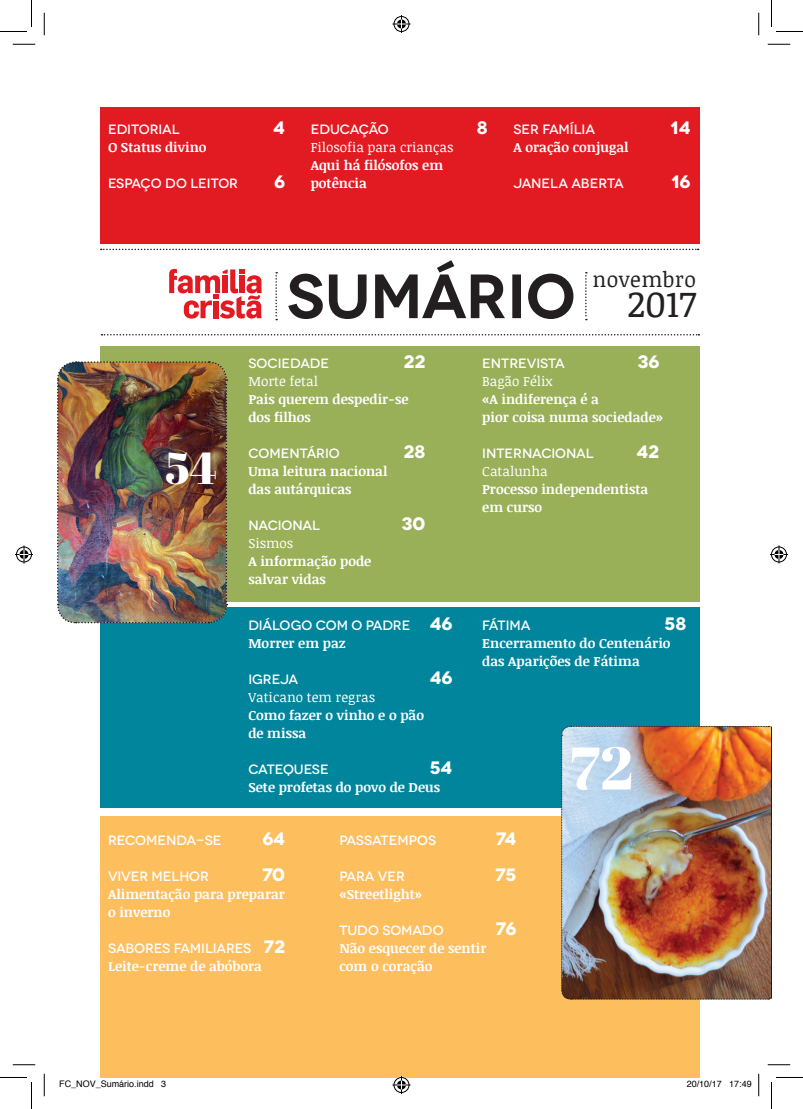
<style>
.page{position:relative;width:803px;height:1109px;background:#fff}
.page>*{position:absolute;margin:0;border:0;box-sizing:border-box;transform-origin:0 0}
.t1{font:60px "Abril Fatface";color:#fff}
.t2{font:45px "Abril Fatface";color:#fff}
.t3{font:36.75px "Noticia Text";color:#231f20}
.t4{font:21.15px "Noticia Text";letter-spacing:.02em;color:#231f20}
.t5{font:700 18px "Novecentowide";color:#fff}
.t6{font:700 13.5px/18px "Noticia Text";color:#fff}
.t7{font:500 13.5px "Novecentowide";letter-spacing:-.01em;color:#fff}
.t8{font:13.5px "Noticia Text";color:#fff}
.t9{font:500 13.5px "Novecentowide";letter-spacing:-.03em;color:#fff}
.t10{font:9px "Helvetica";color:#000}
.s1{font-weight:700;font-size:18px}
.s2{font-weight:400}
</style>
<div class="page">
<div style="left:100px;top:107px;width:599px;height:137px;background:#e21a21"></div>
<div style="left:100px;top:346px;width:599px;height:255px;background:#99af58"></div>
<div style="left:100px;top:608px;width:599px;height:200px;background:#00859d"></div>
<div style="left:100px;top:816px;width:599px;height:261px;background:#fdbe5e"></div>
<svg style="left:288px;top:260px;width:285px;height:59px"></svg>
<svg style="left:585px;top:272px;width:2px;height:48px"></svg>
<svg style="left:275px;top:272px;width:2px;height:48px"></svg>
<svg style="left:101px;top:249px;width:598px;height:1px"></svg>
<svg style="left:101px;top:334px;width:598px;height:2px"></svg>
<svg style="left:169px;top:269px;width:93px;height:50px"></svg>
<img style="left:57px;top:361px;width:171px;height:263px">
<img style="left:561px;top:726px;width:210px;height:274px">
<svg style="left:13px;top:44px;width:22px;height:1px"></svg>
<svg style="left:768px;top:44px;width:22px;height:1px"></svg>
<svg style="left:13px;top:1064px;width:22px;height:1px"></svg>
<svg style="left:768px;top:1064px;width:22px;height:1px"></svg>
<svg style="left:44px;top:13px;width:1px;height:22px"></svg>
<svg style="left:44px;top:1074px;width:1px;height:22px"></svg>
<svg style="left:758px;top:13px;width:1px;height:22px"></svg>
<svg style="left:758px;top:1074px;width:1px;height:22px"></svg>
<svg style="left:0;top:0;width:32px;height:32px"></svg>
<svg style="left:0;top:1077px;width:32px;height:32px"></svg>
<svg style="left:771px;top:0;width:32px;height:32px"></svg>
<svg style="left:771px;top:1077px;width:32px;height:32px"></svg>
<svg style="left:392px;top:15px;width:18px;height:18px"></svg>
<svg style="left:392px;top:1076px;width:18px;height:18px"></svg>
<svg style="left:15px;top:545px;width:18px;height:18px"></svg>
<svg style="left:770px;top:545px;width:18px;height:18px"></svg>
<p class="t7" style="left:108px;top:121px;width:73px">EDITORIAL</p>
<p class="t5" style="left:273px;top:117px;width:13px">4</p>
<p class="t6" style="left:108px;top:138px;width:100px">O Status divino</p>
<p class="t7" style="left:108px;top:175px;width:131px">ESPAÇO DO LEITOR</p>
<p class="t5" style="left:274px;top:171px;width:12px">6</p>
<p class="t9" style="left:311px;top:121px;width:79px">EDUCAÇÃO</p>
<p class="t5" style="left:477px;top:117px;width:12px">8</p>
<p class="t8" style="left:311px;top:138px;width:144px">Filosofia para crianças</p>
<p class="t6" style="left:311px;top:156px;width:134px">Aqui há filósofos em potência</p>
<p class="t7" style="left:513px;top:121px;width:83px">SER FAMÍLIA</p>
<p class="t5" style="left:670px;top:117px;width:22px">14</p>
<p class="t6" style="left:513px;top:138px;width:117px">A oração conjugal</p>
<p class="t7" style="left:513px;top:175px;width:112px">JANELA ABERTA</p>
<p class="t5" style="left:671px;top:171px;width:21px">16</p>
<p class="t4" style="left:592px;top:265px;width:105px">novembro</p>
<p class="t3" style="left:628px;top:278px;width:70px">2017</p>
<p class="t2" style="left:165px;top:437px;width:53px">54</p>
<p class="t7" style="left:248px;top:355px;width:82px">SOCIEDADE</p>
<p class="t5" style="left:403px;top:351px;width:24px">22</p>
<p class="t8" style="left:248px;top:372px;width:71px">Morte fetal</p>
<p class="t6" style="left:248px;top:390px;width:162px">Pais querem despedir-se</p>
<p class="t6" style="left:248px;top:408px;width:64px">dos filhos</p>
<p class="t7" style="left:248px;top:445px;width:93px">COMENTÁRIO</p>
<p class="t5" style="left:403px;top:441px;width:23px">28</p>
<p class="t6" style="left:248px;top:462px;width:141px">Uma leitura nacional</p>
<p class="t6" style="left:248px;top:480px;width:105px">das autárquicas</p>
<p class="t7" style="left:248px;top:517px;width:73px">NACIONAL</p>
<p class="t5" style="left:401px;top:513px;width:25px">30</p>
<p class="t8" style="left:248px;top:534px;width:46px">Sismos</p>
<p class="t6" style="left:248px;top:552px;width:124px">A informação pode</p>
<p class="t6" style="left:248px;top:570px;width:79px">salvar vidas</p>
<p class="t7" style="left:248px;top:617px;width:206px">DIÁLOGO COM O PADRE <span class="s1">46</span></p>
<p class="t6" style="left:248px;top:634px;width:99px">Morrer em paz</p>
<p class="t7" style="left:248px;top:671px;width:51px">IGREJA</p>
<p class="t5" style="left:430px;top:667px;width:24px">46</p>
<p class="t8" style="left:248px;top:688px;width:128px">Vaticano tem regras</p>
<p class="t6" style="left:248px;top:706px;width:177px">Como fazer o vinho e o pão</p>
<p class="t6" style="left:248px;top:724px;width:59px">de missa</p>
<p class="t7" style="left:248px;top:761px;width:82px">CATEQUESE</p>
<p class="t5" style="left:429px;top:757px;width:25px">54</p>
<p class="t6" style="left:248px;top:778px;width:193px">Sete profetas do povo de Deus</p>
<p class="t7" style="left:482px;top:355px;width:84px">ENTREVISTA</p>
<p class="t5" style="left:637px;top:351px;width:23px">36</p>
<p class="t8" style="left:482px;top:372px;width:72px">Bagão Félix</p>
<p class="t6" style="left:482px;top:390px;width:118px">«A indiferença é a</p>
<p class="t6" style="left:482px;top:408px;width:182px">pior coisa numa sociedade»</p>
<p class="t7" style="left:482px;top:445px;width:113px">INTERNACIONAL</p>
<p class="t5" style="left:636px;top:441px;width:24px">42</p>
<p class="t6" style="left:482px;top:462px;width:168px"><span class="s2">Catalunha<br></span>Processo independentista</p>
<p class="t6" style="left:482px;top:498px;width:61px">em curso</p>
<p class="t7" style="left:482px;top:617px;width:50px">FÁTIMA</p>
<p class="t5" style="left:664px;top:612px;width:24px">58</p>
<p class="t6" style="left:482px;top:634px;width:190px">Encerramento do Centenário das Aparições de Fátima</p>
<p class="t1" style="left:569px;top:726px;width:65px">72</p>
<p class="t7" style="left:108px;top:832px;width:115px">RECOMENDA-SE</p>
<p class="t5" style="left:262px;top:828px;width:24px">64</p>
<p class="t7" style="left:108px;top:868px;width:102px">VIVER MELHOR</p>
<p class="t5" style="left:262px;top:864px;width:24px">70</p>
<p class="t6" style="left:108px;top:885px;width:178px">Alimentação para preparar</p>
<p class="t6" style="left:108px;top:903px;width:64px">o inverno</p>
<p class="t7" style="left:108px;top:940px;width:179px">SABORES FAMILIARES <span class="s1">72</span></p>
<p class="t6" style="left:108px;top:957px;width:156px">Leite-creme de abóbora</p>
<p class="t7" style="left:339px;top:832px;width:98px">PASSATEMPOS</p>
<p class="t5" style="left:496px;top:828px;width:22px">74</p>
<p class="t7" style="left:339px;top:868px;width:67px">PARA VER</p>
<p class="t5" style="left:495px;top:864px;width:22px">75</p>
<p class="t6" style="left:339px;top:885px;width:84px">«Streetlight»</p>
<p class="t7" style="left:339px;top:922px;width:106px">TUDO SOMADO</p>
<p class="t5" style="left:496px;top:918px;width:22px">76</p>
<p class="t6" style="left:339px;top:939px;width:149px">Não esquecer de sentir</p>
<p class="t6" style="left:339px;top:957px;width:95px">com o coração</p>
<p class="t10" style="left:59px;top:1077px;width:109px">FC_NOV_Sumário.indd 3</p>
<p class="t10" style="left:687px;top:1077px;width:67px">20/10/17 17:49</p>
</div>
